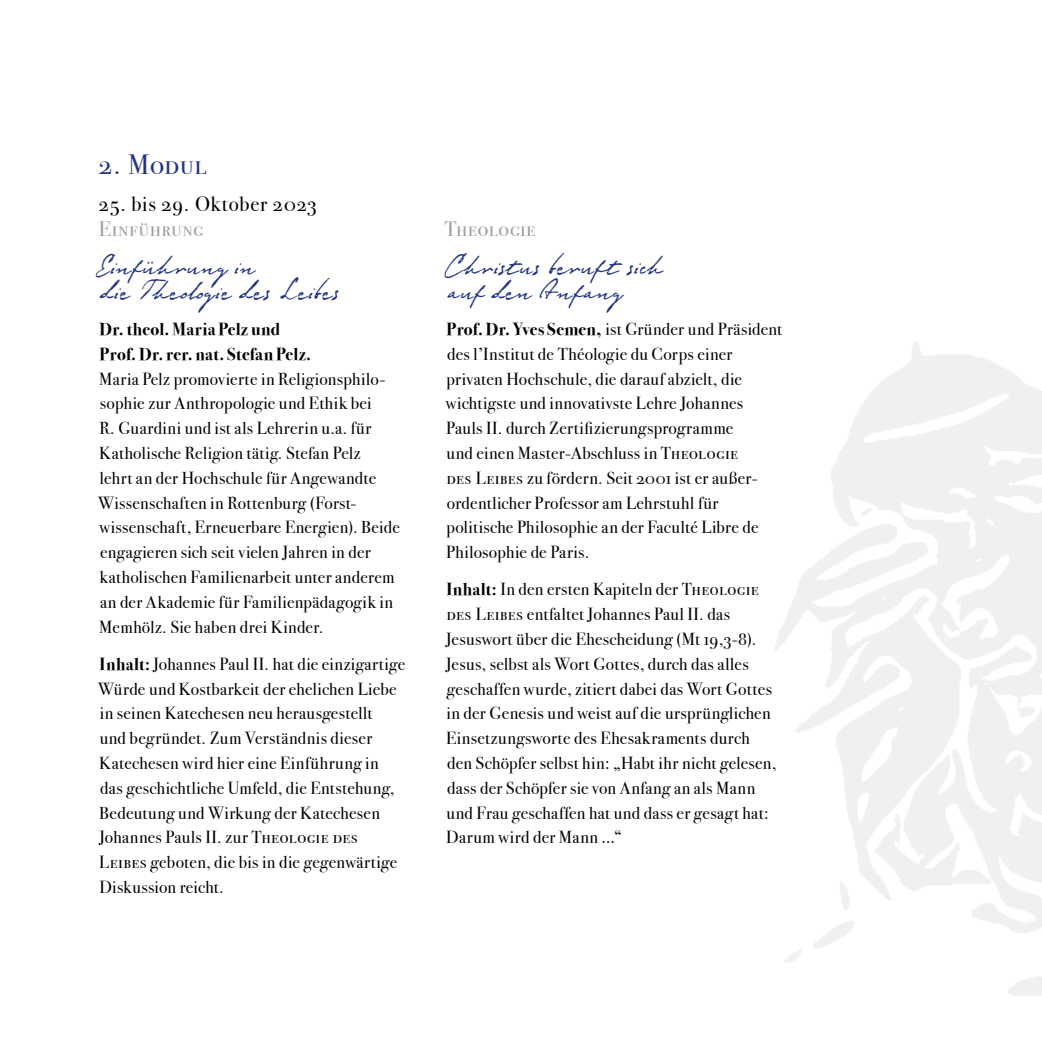
<style>
.page{position:relative;width:1042px;height:1042px;background:#fff}
.page>*{position:absolute;margin:0;border:0;box-sizing:border-box;transform-origin:0 0}
.t1{font:28px "Bodoni Svty Two SCITCTT Book";letter-spacing:.025em;color:#223382}
.t2{font:26.25px/24.8px "JP2 LT Pro";letter-spacing:.01em;color:#223382}
.t3{font:21px "Bodoni Svty Two OSITCTT Book";letter-spacing:.04em;color:#000}
.t4{font:21px "Bodoni Svty Two SCITCTT Book";letter-spacing:.045em;color:#9d9e9e}
.t5{font:17.5px/24.8px "Bodoni Svty Two OSITCTT Book";letter-spacing:.02em;color:#000}
.t6{font:17.5px/24.8px "Bodoni Svty Two OSITCTT Bold";letter-spacing:.015em;color:#000}
.s1{font-family:"Bodoni Svty Two OSITCTT Bold"}
.s2{font-family:"Bodoni Svty Two SCITCTT Book"}
</style>
<div class="page">
<h1 class="t1" style="left:99px;top:147px;width:109px">2. Modul</h1>
<p class="t3" style="left:99px;top:191px;width:219px">25. bis 29. Oktober 2023</p>
<p class="t4" style="left:99px;top:216px;width:106px">Einführung</p>
<h2 class="t2" style="left:95px;top:251px;width:246px">Einführung in<br>die Theologie des Leibes</h2>
<p class="t6" style="left:100px;top:317px;width:213px">Dr. theol. Maria Pelz und<br>Prof. Dr. rer. nat. Stefan Pelz.</p>
<p class="t5" style="left:98px;top:366px;width:303px">Maria Pelz promovierte in Religionsphilo-- sophie zur Anthropologie und Ethik bei<br>R. Guardini und ist als Lehrerin u.a. für Katholische Religion tätig. Stefan Pelz<br>lehrt an der Hochschule für Angewandte Wissenschaften in Rottenburg (Forst&shy;wissenschaft, Erneuerbare Energien). Beide engagieren sich seit vielen Jahren in der katholischen Familienarbeit unter anderem an der Akademie für Familienpädagogik in Memhölz. Sie haben drei Kinder.</p>
<p class="t5" style="left:98px;top:651px;width:309px"><span class="s1">Inhalt:</span> Johannes Paul II. hat die einzigartige Würde und Kostbarkeit der ehelichen Liebe in seinen Katechesen neu herausgestellt<br>und begründet. Zum Verständnis dieser Katechesen wird hier eine Einführung in<br>das geschichtliche Umfeld, die Entstehung, Bedeutung und Wirkung der Katechesen Johannes Pauls II. zur <span class="s2">Theologie des Leibes</span> geboten, die bis in die gegenwärtige Diskussion reicht.</p>
<p class="t4" style="left:444px;top:216px;width:92px">Theologie</p>
<h2 class="t2" style="left:444px;top:251px;width:220px">Christus beruft sich auf den Anfang</h2>
<p class="t5" style="left:446px;top:317px;width:338px"><span class="s1">Prof. Dr. Yves Semen,</span> ist Gründer und Präsident des l’Institut de Théologie du Corps einer privaten Hochschule, die darauf abzielt, die wichtigste und innovativste Lehre Johannes Pauls II. durch Zertifizierungsprogramme<br>und einen Master-Abschluss in <span class="s2">Theologie<br>des Leibes</span> zu fördern. Seit 2001 ist er außer&shy;ordentlicher Professor am Lehrstuhl für politische Philosophie an der Faculté Libre de Philosophie de Paris.</p>
<p class="t5" style="left:446px;top:577px;width:332px"><span class="s1">Inhalt:</span> In den ersten Kapiteln der <span class="s2">Theologie des Leibes</span> entfaltet Johannes Paul II. das Jesuswort über die Ehescheidung (Mt 19,3-8).<br>Jesus, selbst als Wort Gottes, durch das alles geschaffen wurde, zitiert dabei das Wort Gottes in der Genesis und weist auf die ursprünglichen Einsetzungsworte des Ehesakraments durch den Schöpfer selbst hin: „Habt ihr nicht gelesen, dass der Schöpfer sie von Anfang an als Mann und Frau geschaffen hat und dass er gesagt hat:<br>Darum wird der Mann …“</p>
</div>
